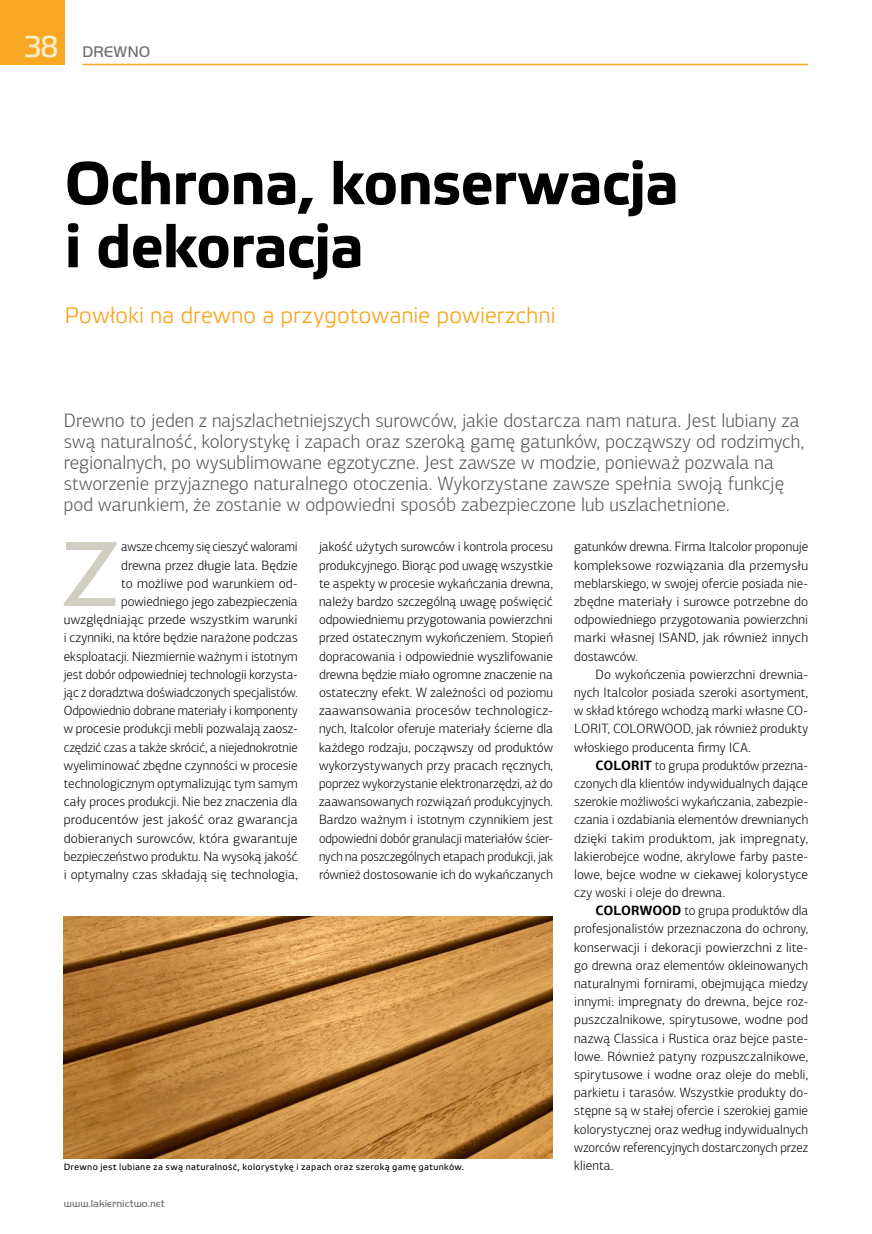
<style>
.page{position:relative;width:872px;height:1234px;background:#fff}
.page>*{position:absolute;margin:0;border:0;box-sizing:border-box;transform-origin:0 0}
.t1{font:91.8px "Elektra Text Pro";color:#d0cec3}
.t2{font:700 60px/63px "Elektra Text Pro";letter-spacing:-.02em;color:#000}
.t3{font:30px "Elektra Text Pro";color:#ffeecb}
.t4{font:22.5px "Elektra Light Pro";letter-spacing:-.01em;color:#f7a721}
.t5{font:300 19.5px/21px "PF Agora Sans Pro";color:#565656}
.t6{font:15.9px "Handel Gothic DOT Ligh";letter-spacing:.025em;color:#6f6f6e;scale:.96 1}
.t7{font:300 13.5px/18.1px "PF Agora Sans Pro";color:#000;text-align:justify}
.t8{font:300 13.5px/18.1px "PF Agora Sans Pro";color:#000;text-align:right;scale:.96 1}
.t9{font:10.5px "Handel Gothic DOT Ligh";color:#6f6f6e}
.t10{font:9px "Elektra Text Pro";letter-spacing:.03em;color:#000}
.s1{font-weight:700}
</style>
<div class="page">
<img style="left:64px;top:916px;width:489px;height:241px">
<div style="left:0;top:0;width:65px;height:65px;background:#f7a721"></div>
<hr style="left:82px;top:64px;width:726px;height:1px;background:#f7a721">
<h3 class="t3" style="left:23px;top:30px;width:37px">38</h3>
<p class="t6" style="left:83px;top:43px;width:72px">DREWNO</p>
<h2 class="t2" style="left:65px;top:154px;width:616px">Ochrona, konserwacja i dekoracja</h2>
<h3 class="t4" style="left:65px;top:303px;width:492px">Powłoki na drewno a przygotowanie powierzchni</h3>
<p class="t5" style="left:64px;top:410px;width:742px">Drewno to jeden z najszlachetniejszych surowców, jakie dostarcza nam natura. Jest lubiany za swą naturalność, kolorystykę i zapach oraz szeroką gamę gatunków, począwszy od rodzimych, regionalnych, po wysublimowane egzotyczne. Jest zawsze w modzie, ponieważ pozwala na stworzenie przyjaznego naturalnego otoczenia. Wykorzystane zawsze spełnia swoją funkcję pod warunkiem, że zostanie w odpowiedni sposób zabezpieczone lub uszlachetnione.</p>
<p class="t7" style="left:319px;top:538px;width:235px">jakość użytych surowców i kontrola procesu produkcyjnego. Biorąc pod uwagę wszystkie te aspekty w procesie wykańczania drewna, należy bardzo szczególną uwagę poświęcić odpowiedniemu przygotowania powierzchni przed ostatecznym wykończeniem. Stopień dopracowania i odpowiednie wyszlifowanie drewna będzie miało ogromne znaczenie na ostateczny efekt. W zależności od poziomu zaawansowania procesów technologicz&shy;nych, Italcolor oferuje materiały ścierne dla każdego rodzaju, począwszy od produktów wykorzystywanych przy pracach ręcznych, poprzez wykorzystanie elektronarzędzi, aż do zaawansowanych rozwiązań produkcyjnych.<br>Bardzo ważnym i istotnym czynnikiem jest odpowiedni dobór granulacji materiałów ścier&shy;nych na poszczególnych etapach produkcji, jak również dostosowanie ich do wykańczanych</p>
<p class="t7" style="left:574px;top:538px;width:235px">gatunków drewna. Firma Italcolor proponuje kompleksowe rozwiązania dla przemysłu meblarskiego, w swojej ofercie posiada nie&shy;zbędne materiały i surowce potrzebne do odpowiedniego przygotowania powierzchni marki własnej ISAND, jak również innych dostawców.</p>
<p class="t8" style="left:64px;top:538px;width:245px">awsze chcemy się cieszyć walorami<br>drewna przez długie lata. Będzie<br>to możliwe pod warunkiem od&shy;powiedniego jego zabezpieczenia uwzględniając przede wszystkim warunki i czynniki, na które będzie narażone podczas eksploatacji. Niezmiernie ważnym i istotnym jest dobór odpowiedniej technologii korzysta&shy;jąc z doradztwa doświadczonych specjalistów.<br>Odpowiednio dobrane materiały i komponenty w procesie produkcji mebli pozwalają zaosz&shy;czędzić czas a także skrócić, a niejednokrotnie wyeliminować zbędne czynności w procesie technologicznym optymalizując tym samym cały proces produkcji. Nie bez znaczenia dla producentów jest jakość oraz gwarancja dobieranych surowców, która gwarantuje bezpieczeństwo produktu. Na wysoką jakość i optymalny czas składają się technologia,</p>
<h1 class="t1" style="left:62px;top:525px;width:58px">Z</h1>
<p class="t7" style="left:574px;top:665px;width:235px;text-indent:21px">Do wykończenia powierzchni drewnia&shy;nych Italcolor posiada szeroki asortyment, w skład którego wchodzą marki własne CO-LORIT, COLORWOOD, jak również produkty włoskiego producenta firmy ICA.</p>
<p class="t7" style="left:574px;top:756px;width:235px;text-indent:21px"><span class="s1">COLORIT</span> to grupa produktów przezna&shy;czonych dla klientów indywidualnych dające szerokie możliwości wykańczania, zabezpie&shy;czania i ozdabiania elementów drewnianych dzięki takim produktom, jak impregnaty, lakierobejce wodne, akrylowe farby paste&shy;lowe, bejce wodne w ciekawej kolorystyce czy woski i oleje do drewna.</p>
<p class="t7" style="left:574px;top:901px;width:235px;text-indent:21px"><span class="s1">COLORWOOD</span> to grupa produktów dla profesjonalistów przeznaczona do ochrony, konserwacji i dekoracji powierzchni z lite&shy;go drewna oraz elementów okleinowanych naturalnymi fornirami, obejmująca miedzy innymi: impregnaty do drewna, bejce roz&shy;puszczalnikowe, spirytusowe, wodne pod nazwą Classica i Rustica oraz bejce paste&shy;lowe. Również patyny rozpuszczalnikowe, spirytusowe i wodne oraz oleje do mebli, parkietu i tarasów. Wszystkie produkty do&shy;stępne są w stałej ofercie i szerokiej gamie kolorystycznej oraz według indywidualnych wzorców referencyjnych dostarczonych przez</p>
<p class="t10" style="left:64px;top:1162px;width:402px">Drewno jest lubiane za swą naturalność, kolorystykę i zapach oraz szeroką gamę gatunków.</p>
<p class="t7" style="left:574px;top:1156px;width:41px">klienta.</p>
<p class="t9" style="left:64px;top:1196px;width:103px">www.lakiernictwo.net</p>
</div>
